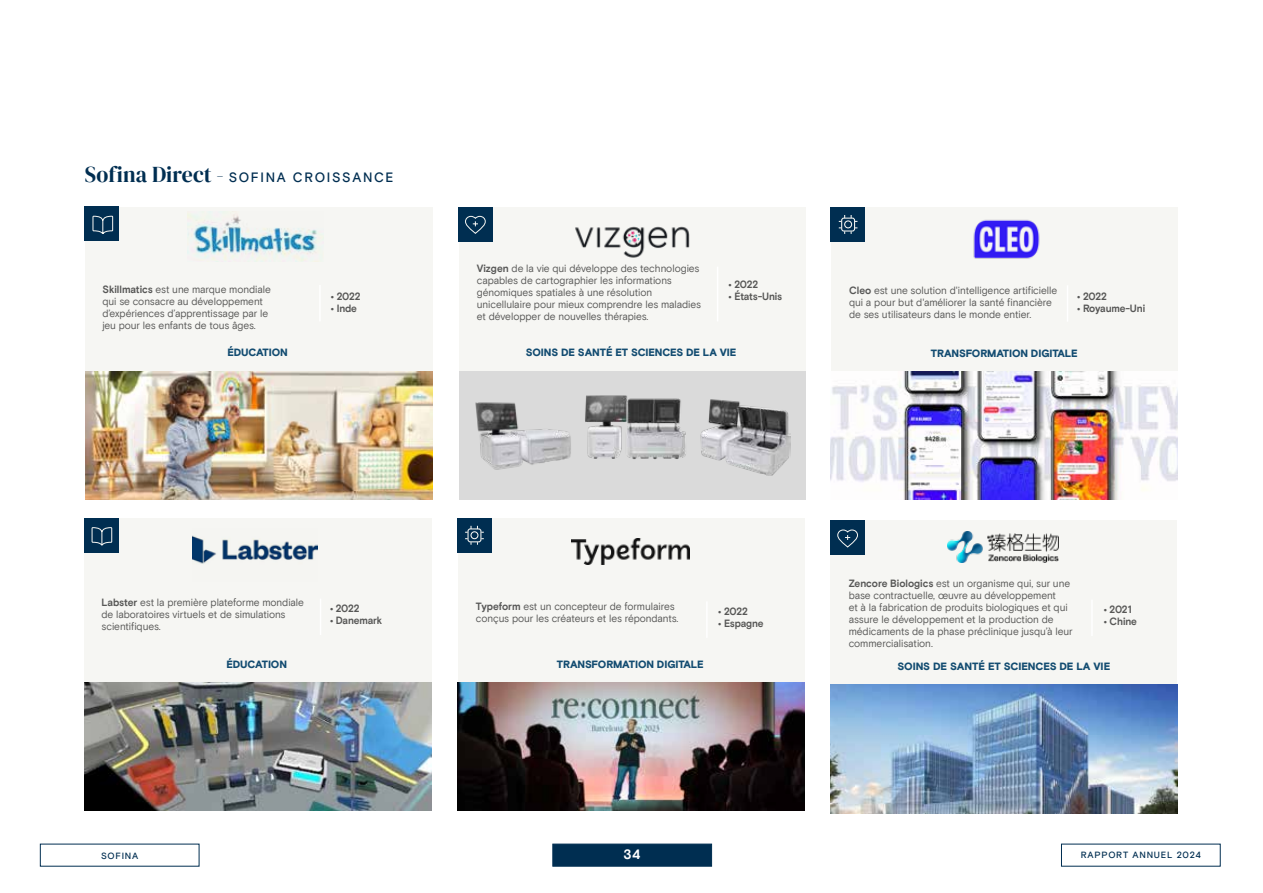
<style>
.page{position:relative;width:1263px;height:893px;background:#fff}
.page>*{position:absolute;margin:0;border:0;box-sizing:border-box;transform-origin:0 0}
.t1{font:500 13.5px "Basis Grotesque";letter-spacing:.125em;color:#002e51}
.t2{font:700 13.5px "Basis Grotesque";color:#fff}
.t3{font:10.5px/12px "Basis Grotesque";letter-spacing:-.005em;color:#575756;scale:.96 1}
.t4{font:900 10.5px "Basis Grotesque";letter-spacing:-.01em;color:#134c71}
.t5{font:700 10.5px "Basis Grotesque";letter-spacing:-.015em;color:#575756;scale:.95 1}
.t6{font:500 9px "Basis Grotesque";letter-spacing:.085em;color:#002e51}
.s1{font-family:"DM Serif Display";font-weight:400;font-size:22.5px}
.s2{font-weight:700}
</style>
<div class="page">
<div style="left:459px;top:207px;width:346px;height:293px;background:#f6f6f3"></div>
<div style="left:458px;top:518px;width:346px;height:293px;background:#f6f6f3"></div>
<div style="left:831px;top:207px;width:346px;height:293px;background:#f6f6f3"></div>
<div style="left:85px;top:207px;width:348px;height:293px;background:#f6f6f3"></div>
<div style="left:84px;top:518px;width:348px;height:293px;background:#f6f6f3"></div>
<img style="left:85px;top:371px;width:348px;height:129px">
<img style="left:84px;top:683px;width:348px;height:128px">
<div style="left:459px;top:371px;width:346px;height:129px;background:#dadada"></div>
<img style="left:475px;top:395px;width:316px;height:81px">
<img style="left:458px;top:683px;width:346px;height:128px">
<img style="left:831px;top:372px;width:346px;height:128px">
<hr style="left:717px;top:267px;width:1px;height:54px;background:#fff">
<hr style="left:706px;top:601px;width:2px;height:37px;background:#fff">
<hr style="left:1067px;top:285px;width:1px;height:37px;background:#fff">
<hr style="left:319px;top:285px;width:2px;height:36px;background:#fff">
<hr style="left:320px;top:599px;width:1px;height:36px;background:#fff">
<div style="left:458px;top:207px;width:34px;height:34px;background:#002e51"></div>
<div style="left:457px;top:518px;width:34px;height:34px;background:#002e51"></div>
<div style="left:831px;top:207px;width:34px;height:34px;background:#002e51"></div>
<div style="left:85px;top:207px;width:34px;height:34px;background:#002e51"></div>
<div style="left:84px;top:518px;width:34px;height:34px;background:#002e51"></div>
<img style="left:188px;top:213px;width:130px;height:49px">
<img style="left:575px;top:226px;width:115px;height:32px">
<img style="left:192px;top:535px;width:126px;height:29px">
<img style="left:571px;top:538px;width:118px;height:27px">
<img style="left:973px;top:219px;width:67px;height:40px">
<svg style="left:91px;top:527px;width:22px;height:19px"></svg>
<svg style="left:92px;top:215px;width:21px;height:19px"></svg>
<svg style="left:465px;top:216px;width:21px;height:18px"></svg>
<div style="left:841px;top:218px;width:14px;height:14px;border:1px solid #f6f6f3;border-radius:2px"></div>
<div style="left:844px;top:220px;width:8px;height:8px;border:1px solid #f6f6f3;border-radius:50%"></div>
<svg style="left:851px;top:215px;width:6px;height:19px"></svg>
<svg style="left:839px;top:215px;width:6px;height:19px"></svg>
<svg style="left:465px;top:526px;width:19px;height:19px"></svg>
<div style="left:830px;top:520px;width:347px;height:293px;background:#f6f6f3"></div>
<img style="left:830px;top:685px;width:347px;height:128px">
<hr style="left:1091px;top:600px;width:2px;height:36px;background:#fff">
<div style="left:830px;top:521px;width:34px;height:34px;background:#002e51"></div>
<img style="left:948px;top:531px;width:110px;height:31px">
<svg style="left:837px;top:529px;width:21px;height:19px"></svg>
<div style="left:553px;top:844px;width:159px;height:22px;background:#002e51"></div>
<p class="t1" style="left:85px;top:170px;width:310px"><span class="s1">Sofina Direct -</span> SOFINA CROISSANCE</p>
<p class="t3" style="left:102px;top:284px;width:177px"><span class="s2">Skillmatics</span> est une marque mondiale qui se consacre au développement d’expériences d’apprentissage par le jeu pour les enfants de tous âges.</p>
<p class="t4" style="left:227px;top:346px;width:62px">ÉDUCATION</p>
<p class="t5" style="left:331px;top:290px;width:33px">• 2022</p>
<p class="t5" style="left:331px;top:302px;width:29px">• Inde</p>
<p class="t3" style="left:477px;top:262px;width:235px"><span class="s2">Vizgen</span> de la vie qui développe des technologies capables de cartographier les informations génomiques spatiales à une résolution unicellulaire pour mieux comprendre les maladies et développer de nouvelles thérapies.</p>
<p class="t5" style="left:728px;top:278px;width:33px">• 2022</p>
<p class="t5" style="left:728px;top:290px;width:58px">• États-Unis</p>
<p class="t5" style="left:1077px;top:290px;width:33px">• 2022</p>
<p class="t5" style="left:1077px;top:302px;width:73px">• Royaume-Uni</p>
<p class="t3" style="left:849px;top:284px;width:218px"><span class="s2">Cleo</span> est une solution d'intelligence artificielle qui a pour but d'améliorer la santé financière de ses utilisateurs dans le monde entier.</p>
<p class="t4" style="left:526px;top:346px;width:212px">SOINS DE SANTÉ ET SCIENCES DE LA VIE</p>
<p class="t4" style="left:931px;top:347px;width:148px">TRANSFORMATION DIGITALE</p>
<p class="t3" style="left:102px;top:596px;width:212px"><span class="s2">Labster</span> est la première plateforme mondiale de laboratoires virtuels et de simulations scientifiques.</p>
<p class="t4" style="left:226px;top:658px;width:62px">ÉDUCATION</p>
<p class="t5" style="left:330px;top:602px;width:33px">• 2022</p>
<p class="t5" style="left:330px;top:614px;width:56px">• Danemark</p>
<p class="t3" style="left:476px;top:600px;width:213px"><span class="s2">Typeform</span> est un concepteur de formulaires conçus pour les créateurs et les répondants.</p>
<p class="t4" style="left:557px;top:658px;width:148px">TRANSFORMATION DIGITALE</p>
<p class="t5" style="left:718px;top:605px;width:33px">• 2022</p>
<p class="t5" style="left:718px;top:617px;width:49px">• Espagne</p>
<p class="t3" style="left:849px;top:578px;width:235px"><span class="s2">Zencore Biologics</span> est un organisme qui, sur une base contractuelle, œuvre au développement<br>et à la fabrication de produits biologiques et qui assure le développement et la production de médicaments de la phase préclinique jusqu’à leur commercialisation.</p>
<p class="t5" style="left:1104px;top:603px;width:31px">• 2021</p>
<p class="t5" style="left:1104px;top:615px;width:36px">• Chine</p>
<p class="t4" style="left:897px;top:660px;width:214px">SOINS DE SANTÉ ET SCIENCES DE LA VIE</p>
<p class="t6" style="left:101px;top:850px;width:39px">SOFINA</p>
<p class="t2" style="left:623px;top:847px;width:18px">34</p>
<p class="t6" style="left:1081px;top:849px;width:122px">RAPPORT ANNUEL 2024</p>
</div>
